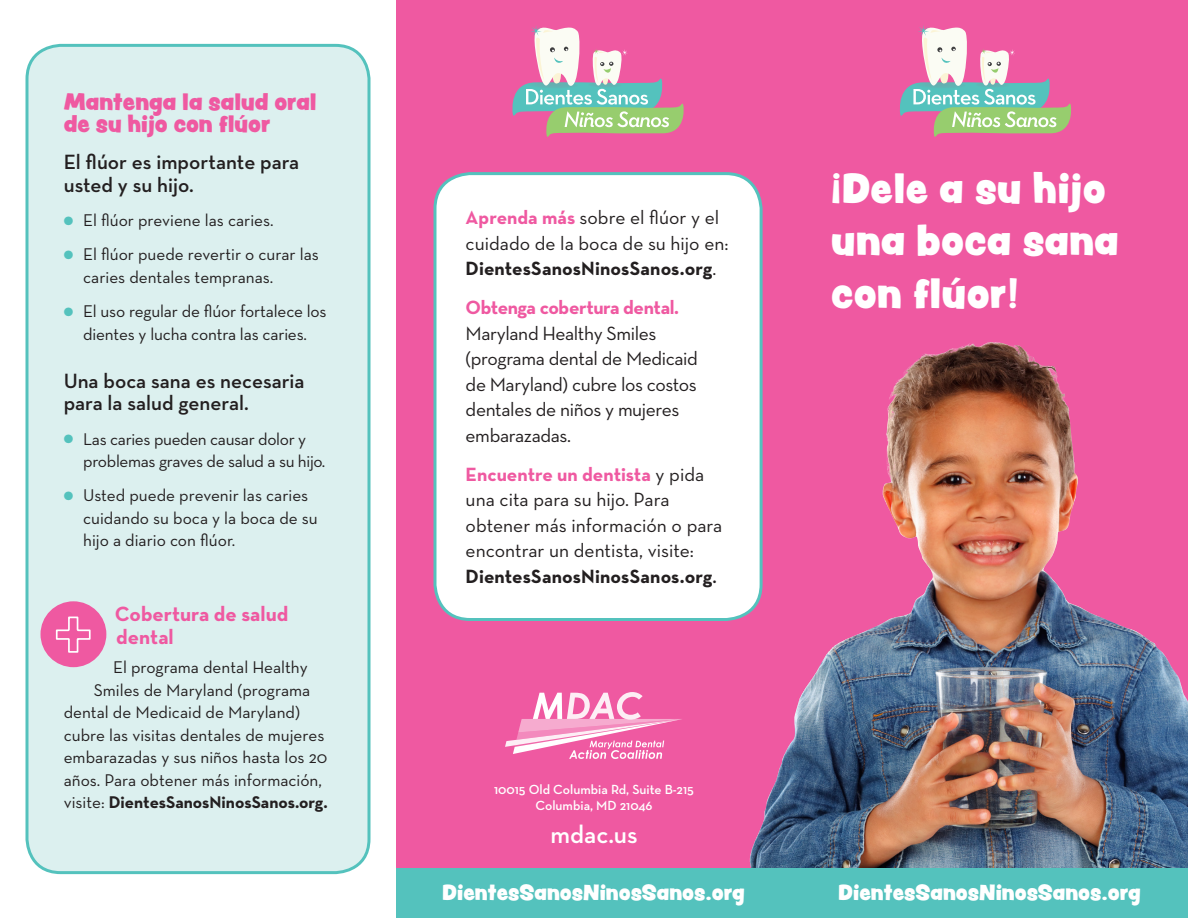
<style>
.page{position:relative;width:1188px;height:918px;background:#fff}
.page>*{position:absolute;margin:0;border:0;box-sizing:border-box;transform-origin:0 0}
.t1{font:37.5px/52.5px "Peachy Keen JF";letter-spacing:.01em;color:#fff}
.t2{font:600 25.5px "Neutra Text";color:#fff}
.body{font:600 21px/22.5px "Neutra Text";color:#231f20}
.t3{font:21px/22.5px "Peachy Keen JF";color:#ef59a1}
.t4{font:700 21px/22.5px "Neutra Text";color:#ef59a1}
.body_KO{font:19.5px/25.5px "Neutra Text";letter-spacing:-.015em;color:#231f20}
.t5{font:19.5px "Peachy Keen JF";color:#fff}
.body-2{font:17.25px/22.5px "Neutra Text";color:#231f20}
.body-3{font:17.25px/22.5px "Neutra Text";letter-spacing:-.02em;color:#231f20}
.body-4{font:700 17.25px "Neutra Text";color:#231f20}
.body_KO-2{font:600 13.5px/16.2px "Neutra Text";color:#fff;text-align:center}
.s1{color:#54c2bd}
.s2{font-weight:400}
.s3{font-weight:700;color:#ef59a1}
.s4{font-weight:700}
.s5{font-weight:600}
</style>
<div class="page">
<div style="left:792px;top:0;width:396px;height:918px;background:#ef59a1"></div>
<div style="left:396px;top:0;width:396px;height:918px;background:#ef59a1"></div>
<img style="left:749px;top:342px;width:439px;height:526px">
<div style="left:27px;top:45px;width:342px;height:828px;background:#dcf0ef;border-radius:34px"></div>
<div style="left:25px;top:44px;width:346px;height:830px;border:3px solid #54c2bd;border-radius:34px"></div>
<svg style="left:900px;top:25px;width:171px;height:112px"></svg>
<svg style="left:512px;top:25px;width:172px;height:112px"></svg>
<div style="left:435px;top:174px;width:326px;height:446px;background:#fff;border-radius:35px"></div>
<div style="left:434px;top:172px;width:329px;height:449px;border:3px solid #54c2bd;border-radius:35px"></div>
<div style="left:396px;top:868px;width:396px;height:50px;background:#54c2bd"></div>
<svg style="left:505px;top:692px;width:177px;height:67px"></svg>
<div style="left:792px;top:868px;width:396px;height:50px;background:#54c2bd"></div>
<div style="left:40px;top:601px;width:66px;height:66px;background:#ef59a1;border-radius:50%"></div>
<svg style="left:55px;top:616px;width:36px;height:37px"></svg>
<h2 class="t3" style="left:64px;top:90px;width:254px">Mantenga la salud oral de su hijo con flúor</h2>
<p class="body" style="left:64px;top:150px;width:237px">El flúor es importante para usted y su hijo.</p>
<p class="body-2" style="left:64px;top:209px;width:211px"><span class="s1">●</span> El flúor previene las caries.</p>
<p class="body-2" style="left:83px;top:243px;width:237px;text-indent:-19px"><span class="s1">●</span> El flúor puede revertir o curar las caries dentales tempranas.</p>
<p class="body-2" style="left:64px;top:300px;width:264px;text-align:center"><span class="s1">●</span> El uso regular de flúor fortalece los dientes y lucha contra las caries.</p>
<p class="body" style="left:64px;top:369px;width:242px">Una boca sana es necesaria para la salud general.</p>
<p class="body-3" style="left:83px;top:427px;width:244px;text-indent:-19px"><span class="s1">●</span> Las caries pueden causar dolor y problemas graves de salud a su hijo.</p>
<p class="body-2" style="left:83px;top:484px;width:236px;text-indent:-19px"><span class="s1">●</span> Usted puede prevenir las caries cuidando su boca y la boca de su hijo a diario con flúor.</p>
<h2 class="t4" style="left:115px;top:603px;width:175px">Cobertura de salud dental</h2>
<p class="body-2" style="left:113px;top:656px;width:196px">El programa dental Healthy</p>
<p class="body-2" style="left:94px;top:678px;width:218px">Smiles de Maryland (programa</p>
<p class="body-2" style="left:64px;top:701px;width:238px">dental de Medicaid de Maryland)</p>
<p class="body-2" style="left:64px;top:723px;width:262px">cubre las visitas dentales de mujeres</p>
<p class="body-2" style="left:64px;top:746px;width:265px">embarazadas y sus niños hasta los 20</p>
<p class="body-2" style="left:64px;top:768px;width:260px">años. Para obtener más información,</p>
<p class="body-4" style="left:64px;top:791px;width:265px"><span class="s2">visite:</span> DientesSanosNinosSanos.org.</p>
<p class="body_KO" style="left:466px;top:204px;width:264px"><span class="s3">Aprenda más</span> sobre el flúor y el cuidado de la boca de su hijo en:<br><span class="s4">DientesSanosNinosSanos.org</span>.</p>
<p class="body_KO" style="left:466px;top:294px;width:234px"><span class="s3">Obtenga cobertura dental.<br></span>Maryland Healthy Smiles (programa dental de Medicaid de Maryland) cubre los costos dentales de niños y mujeres embarazadas.</p>
<p class="body_KO" style="left:466px;top:461px;width:258px"><span class="s3">Encuentre un dentista</span> y pida una cita para su hijo. Para obtener más información o para encontrar un dentista, visite:<br><span class="s4">DientesSanosNinosSanos.org</span><span class="s5">.</span></p>
<p class="body_KO-2" style="left:494px;top:781px;width:201px">10015 Old Columbia Rd, Suite B-215<br>Columbia, MD 21046</p>
<p class="t2" style="left:550px;top:819px;width:89px">mdac.us</p>
<p class="t5" style="left:442px;top:877px;width:304px">DientesSanosNinosSanos.org</p>
<p class="t1" style="left:831px;top:161px;width:289px">¡Dele a su hijo una boca sana con flúor!</p>
<p class="t5" style="left:838px;top:877px;width:304px">DientesSanosNinosSanos.org</p>
</div>
